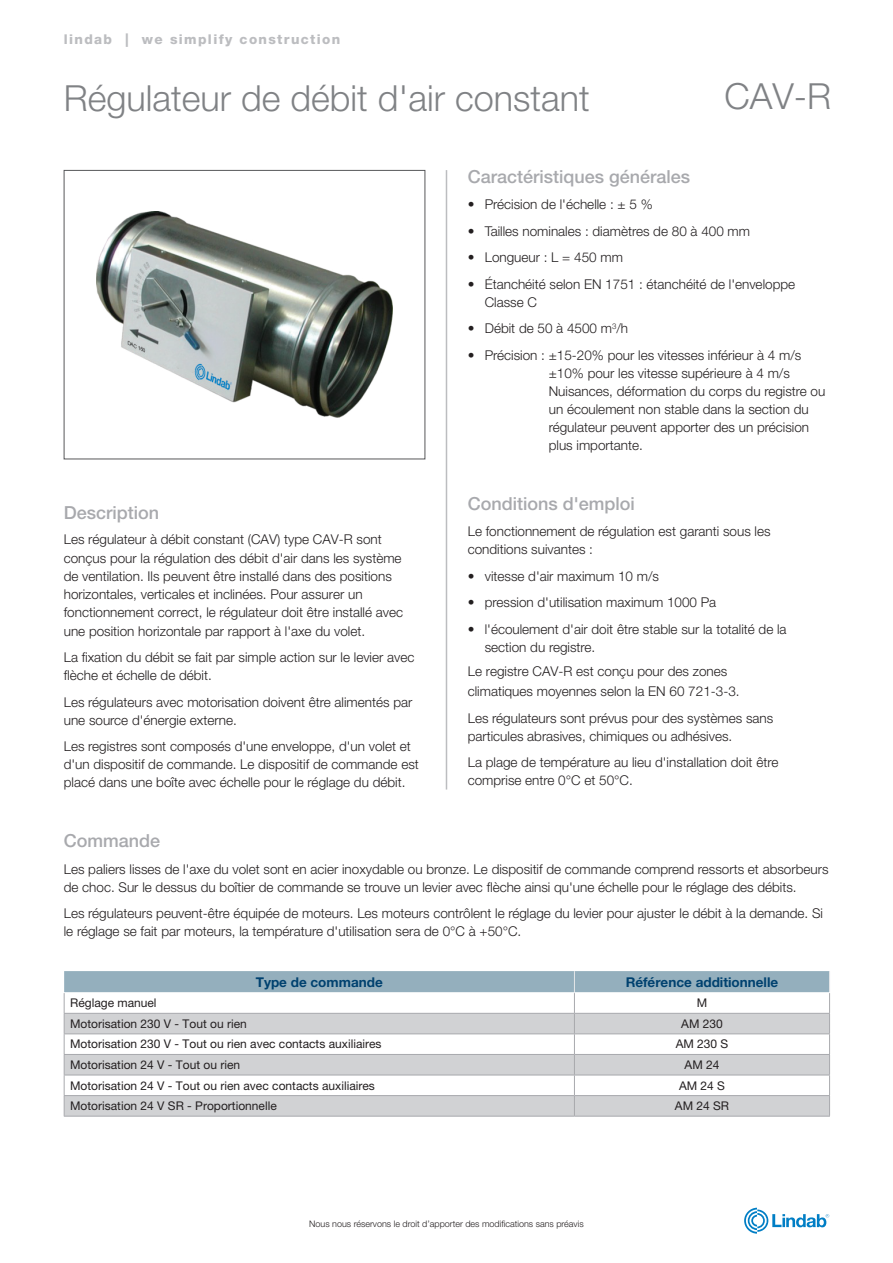
<style>
.page{position:relative;width:893px;height:1263px;background:#fff}
.page>*{position:absolute;margin:0;border:0;box-sizing:border-box;transform-origin:0 0}
.t1{font:300 36px "Helvetica Neue LT Pro";color:#808285}
.t2{font:500 18px "Helvetica Neue LT Pro";color:#a8a9ad}
.t3{font:300 13.5px/18px "Helvetica Neue LT Pro";color:#231f20}
.t4{font:700 13.5px "Helvetica Neue LT Pro";color:#00416f}
.t5{font:800 13.5px "Helvetica Neue LT Pro";letter-spacing:.1em;color:#bcbdc0}
.t6{font:12px "Helvetica Neue LT Pro";color:#231f20}
.t7{font:300 9px "Helvetica Neue LT Pro";color:#231f20}
</style>
<div class="page">
<svg style="left:744px;top:1208px;width:85px;height:26px"></svg>
<hr style="left:446px;top:170px;width:1px;height:619px;background:#bcbdc0">
<img style="left:96px;top:212px;width:297px;height:205px">
<svg style="left:64px;top:971px;width:766px;height:145px"></svg>
<hr style="left:64px;top:1116px;width:510px;height:1px;background:#a8a9ad">
<hr style="left:574px;top:1116px;width:256px;height:1px;background:#a8a9ad">
<p class="t5" style="left:64px;top:31px;width:278px">lindab | we simplify construction</p>
<h1 class="t1" style="left:64px;top:76px;width:528px">Régulateur de débit d'air constant</h1>
<h1 class="t1" style="left:725px;top:74px;width:108px">CAV-R</h1>
<h2 class="t2" style="left:64px;top:502px;width:97px">Description</h2>
<p class="t3" style="left:64px;top:529px;width:341px;line-height:18.5px">Les régulateur à débit constant (CAV) type CAV-R sont conçus pour la régulation des débit d'air dans les système de ventilation. Ils peuvent être installé dans des positions horizontales, verticales et inclinées. Pour assurer un fonctionnement correct, le régulateur doit être installé avec une position horizontale par rapport à l'axe du volet.</p>
<p class="t3" style="left:64px;top:648px;width:352px">La fixation du débit se fait par simple action sur le levier avec flèche et échelle de débit.</p>
<p class="t3" style="left:64px;top:692px;width:350px">Les régulateurs avec motorisation doivent être alimentés par une source d'énergie externe.</p>
<p class="t3" style="left:64px;top:737px;width:357px">Les registres sont composés d'une enveloppe, d'un volet et d'un dispositif de commande. Le dispositif de commande est placé dans une boîte avec échelle pour le réglage du débit.</p>
<h2 class="t2" style="left:468px;top:166px;width:224px">Caractéristiques générales</h2>
<p class="t3" style="left:468px;top:195px;width:186px">• Précision de l'échelle : ± 5 %</p>
<p class="t3" style="left:468px;top:222px;width:284px">• Tailles nominales : diamètres de 80 à 400 mm</p>
<p class="t3" style="left:468px;top:248px;width:157px">• Longueur : L = 450 mm</p>
<p class="t3" style="left:485px;top:275px;width:312px;text-indent:-17px">• Étanchéité selon EN 1751 : étanchéité de l'enveloppe<br>Classe C</p>
<p class="t3" style="left:468px;top:319px;width:162px">• Débit de 50 à 4500 m<sup>3</sup>/h</p>
<p class="t3" style="left:549px;top:346px;width:278px;text-indent:-81px">• Précision : ±15-20% pour les vitesses inférieur à 4 m/s ±10% pour les vitesse supérieure à 4 m/s Nuisances, déformation du corps du registre ou un écoulement non stable dans la section du régulateur peuvent apporter des un précision plus importante.</p>
<h2 class="t2" style="left:468px;top:493px;width:169px">Conditions d'emploi</h2>
<p class="t3" style="left:468px;top:522px;width:304px">Le fonctionnement de régulation est garanti sous les conditions suivantes :</p>
<p class="t3" style="left:468px;top:567px;width:193px">• vitesse d'air maximum 10 m/s</p>
<p class="t3" style="left:468px;top:593px;width:250px">• pression d'utilisation maximum 1000 Pa</p>
<p class="t3" style="left:485px;top:620px;width:303px;text-indent:-17px">• l'écoulement d'air doit être stable sur la totalité de la section du registre.</p>
<p class="t3" style="left:468px;top:661px;width:273px;line-height:20px">Le registre CAV-R est conçu pour des zones climatiques moyennes selon la EN 60 721-3-3.</p>
<p class="t3" style="left:468px;top:709px;width:307px">Les régulateurs sont prévus pour des systèmes sans particules abrasives, chimiques ou adhésives.</p>
<p class="t3" style="left:468px;top:753px;width:312px">La plage de température au lieu d'installation doit être comprise entre 0°C et 50°C.</p>
<h2 class="t2" style="left:64px;top:830px;width:98px">Commande</h2>
<p class="t3" style="left:64px;top:859px;width:766px">Les paliers lisses de l'axe du volet sont en acier inoxydable ou bronze. Le dispositif de commande comprend ressorts et absorbeurs de choc. Sur le dessus du boîtier de commande se trouve un levier avec flèche ainsi qu'une échelle pour le réglage des débits.</p>
<p class="t3" style="left:64px;top:904px;width:761px">Les régulateurs peuvent-être équipée de moteurs. Les moteurs contrôlent le réglage du levier pour ajuster le débit à la demande. Si le réglage se fait par moteurs, la température d'utilisation sera de 0°C à +50°C.</p>
<p class="t4" style="left:256px;top:973px;width:128px">Type de commande</p>
<p class="t4" style="left:626px;top:973px;width:154px">Référence additionnelle</p>
<p class="t6" style="left:70px;top:996px;width:88px">Réglage manuel</p>
<p class="t6" style="left:697px;top:996px;width:12px">M</p>
<p class="t6" style="left:70px;top:1016px;width:178px">Motorisation 230 V - Tout ou rien</p>
<p class="t6" style="left:681px;top:1016px;width:43px">AM 230</p>
<p class="t6" style="left:70px;top:1037px;width:313px">Motorisation 230 V - Tout ou rien avec contacts auxiliaires</p>
<p class="t6" style="left:676px;top:1037px;width:54px">AM 230 S</p>
<p class="t6" style="left:70px;top:1057px;width:172px">Motorisation 24 V - Tout ou rien</p>
<p class="t6" style="left:684px;top:1057px;width:36px">AM 24</p>
<p class="t6" style="left:70px;top:1078px;width:306px">Motorisation 24 V - Tout ou rien avec contacts auxiliaires</p>
<p class="t6" style="left:679px;top:1078px;width:48px">AM 24 S</p>
<p class="t6" style="left:70px;top:1099px;width:208px">Motorisation 24 V SR - Proportionnelle</p>
<p class="t6" style="left:675px;top:1099px;width:56px">AM 24 SR</p>
<p class="t7" style="left:309px;top:1218px;width:276px">Nous nous réservons le droit d’apporter des modifications sans préavis</p>
</div>
